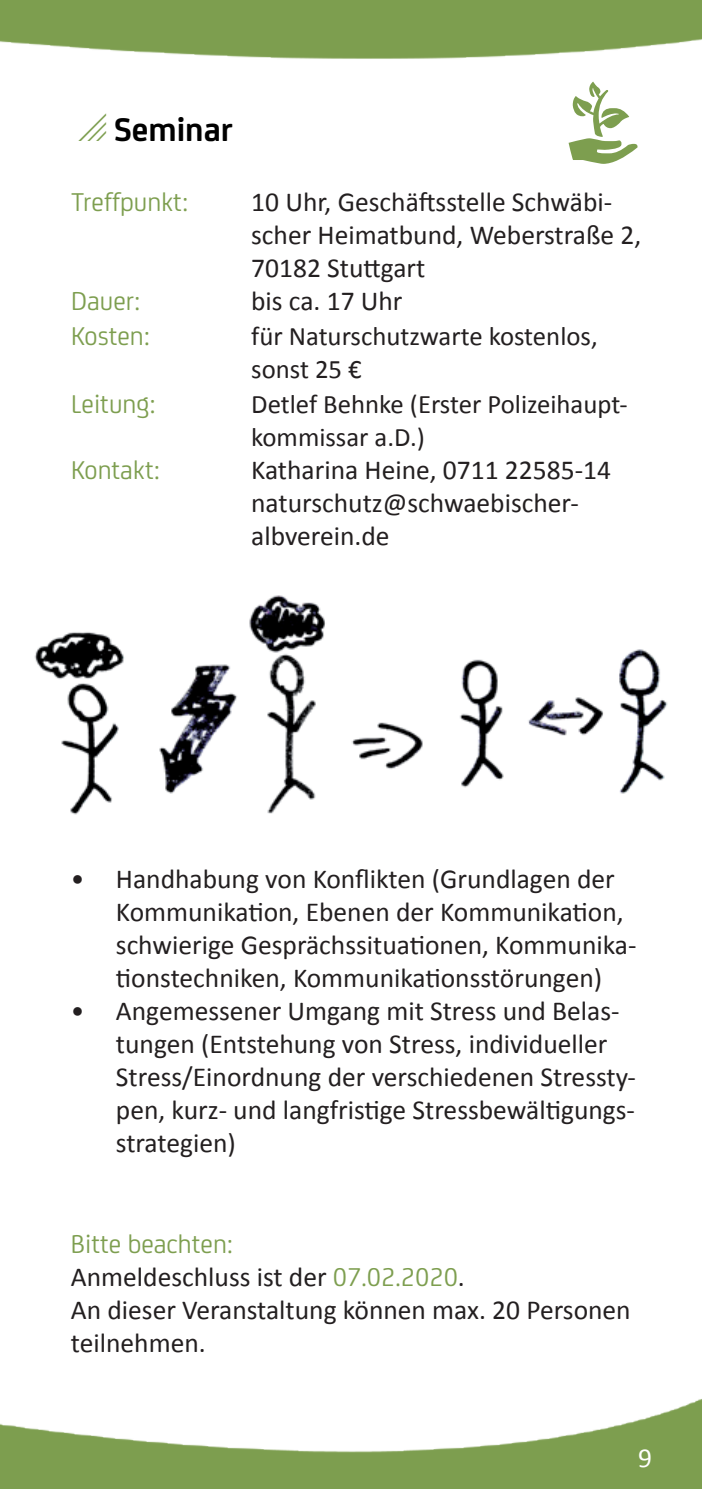
<style>
.page{position:relative;width:702px;height:1489px;background:#fff}
.page>*{position:absolute;margin:0;border:0;box-sizing:border-box;transform-origin:0 0}
.t1{font:700 35px "FS Joey";color:#000}
.t2{font:27.5px/33px "Calibri";color:#231f20}
.t3{font:27.5px "FS Joey";color:#7d9e4f}
.t4{font:27.5px "Calibri";color:#fff}
.t5{font:26.75px/33px "Calibri";color:#231f20}
.s1{color:#7d9e4f}
.s2{font-family:"FS Joey";color:#7d9e4f}
</style>
<div class="page">
<img style="left:0;top:1399px;width:702px;height:89px">
<img style="left:0;top:1px;width:702px;height:58px">
<hr style="left:0;top:0;width:702px;height:1px;background:#7d9e4f">
<img style="left:34px;top:595px;width:634px;height:220px">
<p class="t1" style="left:71px;top:103px;width:163px"><span class="s1">□</span> Seminar</p>
<p class="t3" style="left:71px;top:182px;width:119px">Treffpunkt:</p>
<p class="t2" style="left:251px;top:185px;width:391px">10 Uhr, Geschäftsstelle Schwäbi&shy;scher Heimatbund, Weberstraße 2,<br>70182 Stuttgart</p>
<p class="t3" style="left:71px;top:281px;width:71px">Dauer:</p>
<p class="t2" style="left:251px;top:284px;width:153px">bis ca. 17 Uhr</p>
<p class="t3" style="left:71px;top:316px;width:81px">Kosten:</p>
<p class="t5" style="left:251px;top:319px;width:348px">für Naturschutzwarte kostenlos, sonst 25 €</p>
<p class="t3" style="left:71px;top:384px;width:86px">Leitung:</p>
<p class="t5" style="left:251px;top:387px;width:378px">Detlef Behnke (Erster Polizeihaupt&shy;kommissar a.D.)</p>
<p class="t3" style="left:71px;top:450px;width:90px">Kontakt:</p>
<p class="t2" style="left:251px;top:453px;width:361px">Katharina Heine, 0711 22585-14 naturschutz@schwaebischer&shy;albverein.de</p>
<p class="t2" style="left:116px;top:862px;width:522px;text-indent:-45px">• Handhabung von Konflikten (Grundlagen der Kommunikation, Ebenen der Kommunikation, schwierige Gesprächssituationen, Kommunika&shy;tionstechniken, Kommunikationsstörungen)</p>
<p class="t2" style="left:116px;top:994px;width:521px;text-indent:-45px">• Angemessener Umgang mit Stress und Belas&shy;tungen (Entstehung von Stress, individueller Stress/Einordnung der verschiedenen Stressty&shy;pen, kurz- und langfristige Stressbewältigungs&shy;strategien)</p>
<p class="t3" style="left:71px;top:1224px;width:164px">Bitte beachten:</p>
<p class="t2" style="left:71px;top:1260px;width:561px">Anmeldeschluss ist der <span class="s2">07.02.2020</span>.<br>An dieser Veranstaltung können max. 20 Personen teilnehmen.</p>
<p class="t4" style="left:638px;top:1440px;width:15px">9</p>
</div>
